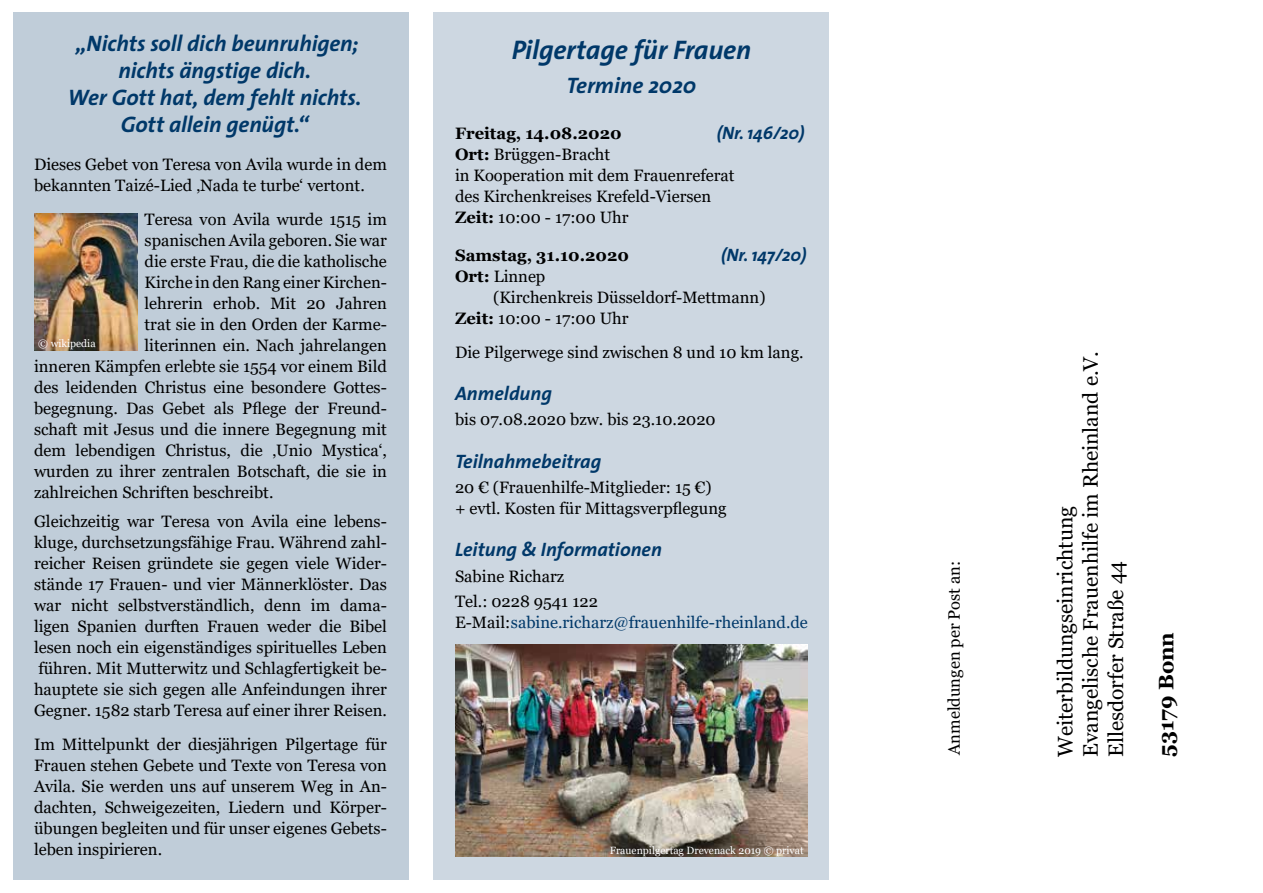
<style>
.page{position:relative;width:1263px;height:893px;background:#fff}
.page>*{position:absolute;margin:0;border:0;box-sizing:border-box;transform-origin:0 0}
.t1{font:italic 700 27px "The Sans";letter-spacing:-.005em;color:#003869}
.t2{font:italic 700 22.5px/27px "The Sans";letter-spacing:-.005em;color:#003869;text-align:center}
.t3{font:21px/25.2px "Georgia";color:#000}
.t4{font:700 21px "Georgia";color:#000}
.t5{font:italic 700 19.5px "The Sans";color:#003869}
.t6{font:italic 700 18px "The Sans";color:#003869}
.t7{font:16.5px/21px "Georgia";color:#000}
.t8{font:16.5px "Georgia";color:#003869}
.t9{font:700 16.5px "Georgia";color:#000}
.t10{font:10.5px "Georgia";color:#fff}
.s1{font-weight:700}
.s2{color:#000}
</style>
<div class="page">
<div style="left:434px;top:13px;width:395px;height:867px;background:#cdd7e1"></div>
<div style="left:13px;top:13px;width:395px;height:867px;background:#c0cdd9"></div>
<img style="left:455px;top:644px;width:353px;height:213px">
<img style="left:35px;top:214px;width:102px;height:136px">
<h2 class="t2" style="left:68px;top:30px;width:295px">„Nichts soll dich beunruhigen; nichts ängstige dich.<br>Wer Gott hat, dem fehlt nichts.<br>Gott allein genügt.“</h2>
<p class="t7" style="left:34px;top:154px;width:354px">Dieses Gebet von Teresa von Avila wurde in dem bekannten Taizé-Lied ‚Nada te turbe‘ vertont.</p>
<p class="t7" style="left:145px;top:209px;width:244px">Teresa von Avila wurde 1515 im</p>
<p class="t7" style="left:145px;top:230px;width:244px">spanischen Avila geboren. Sie war</p>
<p class="t7" style="left:145px;top:251px;width:244px">die erste Frau, die die katholische</p>
<p class="t7" style="left:145px;top:272px;width:244px">Kirche in den Rang einer Kirchen-</p>
<p class="t7" style="left:145px;top:293px;width:244px">lehrerin erhob. Mit 20 Jahren</p>
<p class="t7" style="left:145px;top:314px;width:244px">trat sie in den Orden der Karme-</p>
<p class="t7" style="left:145px;top:335px;width:244px">literinnen ein. Nach jahrelangen</p>
<p class="t7" style="left:34px;top:356px;width:354px">inneren Kämpfen erlebte sie 1554 vor einem Bild</p>
<p class="t7" style="left:34px;top:377px;width:354px">des leidenden Christus eine besondere Gottes-</p>
<p class="t7" style="left:34px;top:398px;width:354px">begegnung. Das Gebet als Pflege der Freund-</p>
<p class="t7" style="left:34px;top:419px;width:354px">schaft mit Jesus und die innere Begegnung mit</p>
<p class="t7" style="left:34px;top:440px;width:354px">dem lebendigen Christus, die ‚Unio Mystica‘,</p>
<p class="t7" style="left:34px;top:461px;width:354px">wurden zu ihrer zentralen Botschaft, die sie in</p>
<p class="t7" style="left:34px;top:482px;width:241px">zahlreichen Schriften beschreibt.</p>
<p class="t7" style="left:34px;top:511px;width:354px;text-align:justify">Gleichzeitig war Teresa von Avila eine lebens&shy;kluge, durchsetzungsfähige Frau. Während zahl&shy;reicher Reisen gründete sie gegen viele Wider&shy;stände 17 Frauen- und vier Männerklöster. Das war nicht selbstverständlich, denn im dama&shy;ligen Spanien durften Frauen weder die Bibel lesen noch ein eigenständiges spirituelles Leben führen. Mit Mutterwitz und Schlagfertigkeit be&shy;hauptete sie sich gegen alle Anfeindungen ihrer Gegner. 1582 starb Teresa auf einer ihrer Reisen.</p>
<p class="t7" style="left:34px;top:734px;width:354px;text-align:justify">Im Mittelpunkt der diesjährigen Pilgertage für Frauen stehen Gebete und Texte von Teresa von Avila. Sie werden uns auf unserem Weg in An&shy;dachten, Schweigezeiten, Liedern und Körper&shy;übungen begleiten und für unser eigenes Gebets&shy;leben inspirieren.</p>
<p class="t10" style="left:38px;top:337px;width:59px">© wikipedia</p>
<h1 class="t1" style="left:512px;top:32px;width:241px">Pilgertage für Frauen</h1>
<h2 class="t2" style="left:567px;top:72px;width:131px">Termine 2020</h2>
<p class="t9" style="left:455px;top:123px;width:168px">Freitag, 14.08.2020</p>
<p class="t6" style="left:717px;top:122px;width:90px">(Nr. 146/20)</p>
<p class="t7" style="left:455px;top:144px;width:281px"><span class="s1">Ort:</span> Brüggen-Bracht<br>in Kooperation mit dem Frauenreferat des Kirchenkreises Krefeld-Viersen<br><span class="s1">Zeit:</span> 10:00 - 17:00 Uhr</p>
<p class="t9" style="left:455px;top:245px;width:175px">Samstag, 31.10.2020</p>
<p class="t6" style="left:721px;top:244px;width:87px">(Nr. 147/20)</p>
<p class="t7" style="left:455px;top:266px;width:92px"><span class="s1">Ort:</span> Linnep</p>
<p class="t7" style="left:493px;top:287px;width:274px">(Kirchenkreis Düsseldorf-Mettmann)</p>
<p class="t7" style="left:455px;top:308px;width:175px"><span class="s1">Zeit:</span> 10:00 - 17:00 Uhr</p>
<p class="t7" style="left:455px;top:342px;width:350px">Die Pilgerwege sind zwischen 8 und 10 km lang.</p>
<p class="t5" style="left:455px;top:381px;width:98px">Anmeldung</p>
<p class="t7" style="left:455px;top:410px;width:262px">bis 07.08.2020 bzw. bis 23.10.2020</p>
<p class="t5" style="left:455px;top:449px;width:148px">Teilnahmebeitrag</p>
<p class="t7" style="left:455px;top:477px;width:273px">20 € (Frauenhilfe-Mitglieder: 15 €)<br>+ evtl. Kosten für Mittagsverpflegung</p>
<p class="t5" style="left:455px;top:537px;width:208px">Leitung &amp; Informationen</p>
<p class="t7" style="left:455px;top:564px;width:144px;line-height:25.2px">Sabine Richarz<br>Tel.: 0228 9541 122</p>
<p class="t8" style="left:455px;top:612px;width:354px"><span class="s2">E-Mail:</span> sabine.richarz@frauenhilfe-rheinland.de</p>
<p class="t10" style="left:610px;top:844px;width:195px">Frauenpilgertag Drevenack 2019 © privat</p>
<p class="t7" style="left:944px;top:755px;width:195px;rotate:-90deg">Anmeldungen per Post an:</p>
<p class="t3" style="left:1053px;top:757px;width:407px;rotate:-90deg">Weiterbildungseinrichtung<br>Evangelische Frauenhilfe im Rheinland e.V.<br>Ellesdorfer Straße 44</p>
<p class="t4" style="left:1153px;top:757px;width:126px;rotate:-90deg">53179 Bonn</p>
</div>
